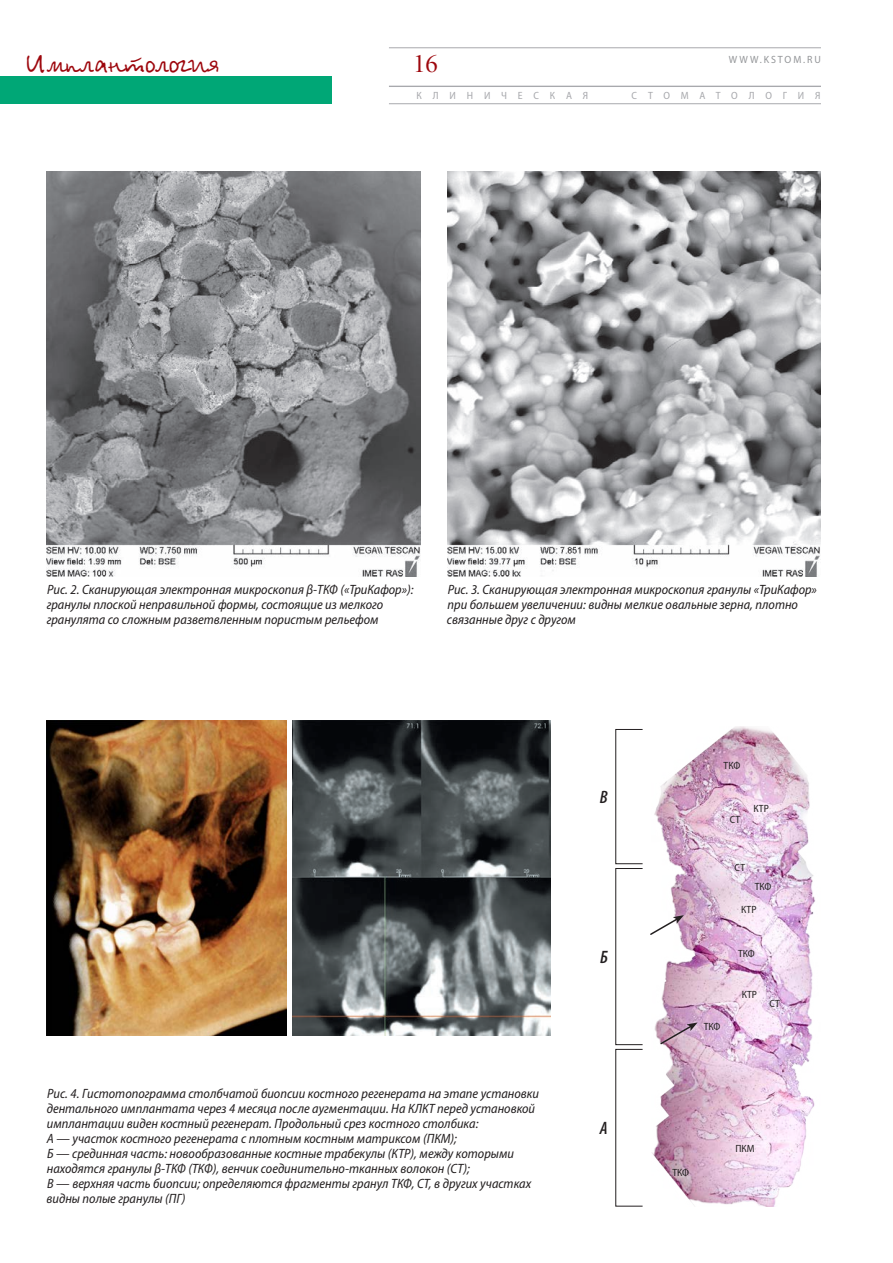
<style>
.page{position:relative;width:893px;height:1263px;background:#fff}
.page>*{position:absolute;margin:0;border:0;box-sizing:border-box;transform-origin:0 0}
.t1{font:30px "Betina Script";color:#9d070d}
.t2{font:27px "Minion Pro Disp";color:#9d070d}
.t3{font:italic 600 condensed 18px "Myriad Pro";color:#231f20}
.t4{font:italic semi-condensed 13.5px/15px "Myriad Pro";color:#231f20}
.t5{font:semi-condensed 10.5px "Myriad Pro";color:#231f20}
.t6{font:semi-condensed 10.5px "Myriad Pro";letter-spacing:1.01em;color:#a8a9ad}
.t7{font:10.5px "Myriad Pro";letter-spacing:.195em;color:#939598;scale:.95 1}
</style>
<div class="page">
<hr style="left:389px;top:48px;width:432px;height:1px;background:#a8a9ad">
<div style="left:0;top:76px;width:332px;height:28px;background:#00a776"></div>
<hr style="left:389px;top:86px;width:432px;height:1px;background:#a8a9ad">
<hr style="left:389px;top:103px;width:432px;height:1px;background:#a8a9ad">
<img style="left:47px;top:171px;width:373px;height:405px">
<img style="left:447px;top:171px;width:374px;height:405px">
<img style="left:47px;top:720px;width:240px;height:315px">
<img style="left:293px;top:720px;width:257px;height:315px">
<img style="left:652px;top:726px;width:163px;height:480px">
<div style="left:669px;top:1165px;width:26px;height:16px;background:#fff;opacity:.75"></div>
<div style="left:700px;top:1019px;width:26px;height:17px;background:#fff;opacity:.75"></div>
<div style="left:734px;top:946px;width:26px;height:17px;background:#fff;opacity:.75"></div>
<div style="left:751px;top:879px;width:26px;height:16px;background:#fff;opacity:.75"></div>
<div style="left:720px;top:758px;width:26px;height:16px;background:#fff;opacity:.75"></div>
<div style="left:738px;top:987px;width:25px;height:16px;background:#fff;opacity:.75"></div>
<div style="left:738px;top:902px;width:24px;height:16px;background:#f9eaf4"></div>
<div style="left:750px;top:801px;width:24px;height:16px;background:#fff;opacity:.75"></div>
<div style="left:765px;top:996px;width:20px;height:16px;background:#fff;opacity:.75"></div>
<div style="left:731px;top:860px;width:19px;height:16px;background:#fff;opacity:.75"></div>
<div style="left:726px;top:812px;width:19px;height:16px;background:#fff;opacity:.75"></div>
<div style="left:732px;top:1141px;width:27px;height:16px;background:#fff;opacity:.75"></div>
<div style="left:657px;top:1018px;width:46px;height:32px;background:#fff;opacity:.75"></div>
<svg style="left:659px;top:1022px;width:39px;height:24px"></svg>
<div style="left:647px;top:911px;width:42px;height:29px;background:#fff;opacity:.75"></div>
<svg style="left:649px;top:915px;width:35px;height:21px"></svg>
<h2 class="t2" style="left:413px;top:47px;width:26px">16</h2>
<p class="t6" style="left:416px;top:89px;width:173px">КЛИНИЧЕСКАЯ</p>
<p class="t6" style="left:631px;top:89px;width:191px">СТОМАТОЛОГИЯ</p>
<h1 class="t1" style="left:25px;top:44px;width:197px">Имплантология</h1>
<p class="t7" style="left:729px;top:53px;width:98px">WWW.KSTOM.RU</p>
<p class="t4" style="left:47px;top:582px;width:368px">Рис. 2. Сканирующая электронная микроскопия β-ТКФ («ТриКафор»): гранулы плоской неправильной формы, состоящие из мелкого гранулята со сложным разветвленным пористым рельефом</p>
<p class="t4" style="left:447px;top:582px;width:371px">Рис. 3. Сканирующая электронная микроскопия гранулы «ТриКафор» при большем увеличении: видны мелкие овальные зерна, плотно связанные друг с другом</p>
<p class="t4" style="left:46px;top:1086px;width:494px">Рис. 4. Гистотопограмма столбчатой биопсии костного регенерата на этапе установки дентального имплантата через 4 месяца после аугментации. На КЛКТ перед установкой имплантации виден костный регенерат. Продольный срез костного столбика:<br>А — участок костного регенерата с плотным костным матриксом (ПКМ);<br>Б — срединная часть: новообразованные костные трабекулы (КТР), между которыми находятся гранулы β-ТКФ (ТКФ), венчик соединительно-тканных волокон (СТ);<br>В — верхняя часть биопсии; определяются фрагменты гранул ТКФ, СТ, в других участках видны полые гранулы (ПГ)</p>
<h3 class="t3" style="left:600px;top:786px;width:9px">В</h3>
<h3 class="t3" style="left:600px;top:946px;width:9px">Б</h3>
<h3 class="t3" style="left:600px;top:1117px;width:9px">А</h3>
<p class="t5" style="left:724px;top:759px;width:18px">ТКФ</p>
<p class="t5" style="left:730px;top:813px;width:12px">СТ</p>
<p class="t5" style="left:753px;top:802px;width:17px">КТР</p>
<p class="t5" style="left:735px;top:861px;width:12px">СТ</p>
<p class="t5" style="left:755px;top:880px;width:18px">ТКФ</p>
<p class="t5" style="left:741px;top:903px;width:17px">КТР</p>
<p class="t5" style="left:704px;top:1020px;width:18px">ТКФ</p>
<p class="t5" style="left:738px;top:947px;width:18px">ТКФ</p>
<p class="t5" style="left:742px;top:988px;width:17px">КТР</p>
<p class="t5" style="left:769px;top:997px;width:12px">СТ</p>
<p class="t5" style="left:672px;top:1166px;width:18px">ТКФ</p>
<p class="t5" style="left:735px;top:1142px;width:21px">ПКМ</p>
</div>
